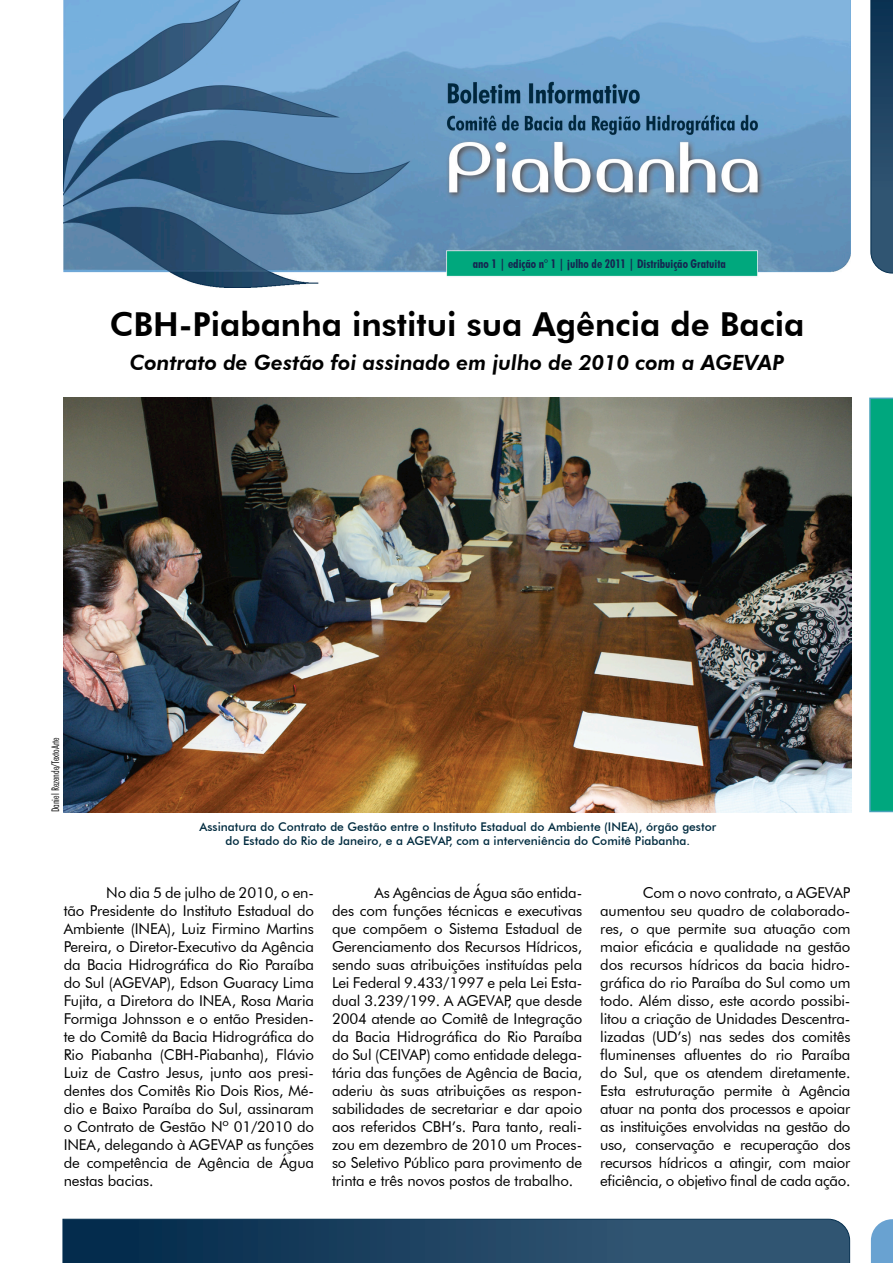
<style>
.page{position:relative;width:893px;height:1263px;background:#fff}
.page>*{position:absolute;margin:0;border:0;box-sizing:border-box;transform-origin:0 0}
.t1{font:800 33px "Futura BT";color:#000}
.t2{font:italic 800 21px "Futura BT";color:#000}
.t3{font:15px/18px "Futura BT";letter-spacing:-.01em;color:#000;text-align:justify}
.t4{font:500 12px "Futura BT";color:#002b3f}
.t5{font:700 condensed 12px "Futura BT";color:#152550}
.t6{font:300 condensed 10.5px "Futura BT";color:#000}
</style>
<div class="page">
<img style="left:64px;top:0;width:787px;height:288px">
<svg style="left:870px;top:0;width:23px;height:274px;background:#284c69"></svg>
<svg style="left:62px;top:1218px;width:788px;height:45px;background:#224765"></svg>
<svg style="left:871px;top:1219px;width:22px;height:44px"></svg>
<svg style="left:869px;top:398px;width:24px;height:414px;background:#0aa884"></svg>
<img style="left:64px;top:398px;width:788px;height:414px">
<p class="t5" style="left:473px;top:256px;width:255px">ano 1 | edição n° 1 | julho de 2011 | Distribuição Gratuita</p>
<p class="t1" style="left:110px;top:304px;width:696px">CBH-Piabanha institui sua Agência de Bacia</p>
<p class="t2" style="left:130px;top:350px;width:656px">Contrato de Gestão foi assinado em julho de 2010 com a AGEVAP</p>
<p class="t6" style="left:49px;top:812px;width:76px;rotate:-90deg">Daniel Rezende/TextoArte</p>
<p class="t4" style="left:200px;top:819px;width:518px">Assinatura do Contrato de Gestão entre o Instituto Estadual do Ambiente (INEA), órgão gestor</p>
<p class="t4" style="left:226px;top:833px;width:466px">do Estado do Rio de Janeiro, e a AGEVAP, com a interveniência do Comitê Piabanha.</p>
<p class="t3" style="left:64px;top:883px;width:252px;text-indent:43px">No dia 5 de julho de 2010, o en&shy;tão Presidente do Instituto Estadual do Ambiente (INEA), Luiz Firmino Martins Pereira, o Diretor-Executivo da Agência da Bacia Hidrográfica do Rio Paraíba do Sul (AGEVAP), Edson Guaracy Lima Fujita, a Diretora do INEA, Rosa Maria Formiga Johnsson e o então Presiden&shy;te do Comitê da Bacia Hidrográfica do Rio Piabanha (CBH-Piabanha), Flávio Luiz de Castro Jesus, junto aos presi&shy;dentes dos Comitês Rio Dois Rios, Mé&shy;dio e Baixo Paraíba do Sul, assinaram o Contrato de Gestão Nº 01/2010 do INEA, delegando à AGEVAP as funções de competência de Agência de Água nestas bacias.</p>
<p class="t3" style="left:332px;top:883px;width:252px;text-indent:43px">As Agências de Água são entida&shy;des com funções técnicas e executivas que compõem o Sistema Estadual de Gerenciamento dos Recursos Hídricos, sendo suas atribuições instituídas pela Lei Federal 9.433/1997 e pela Lei Esta&shy;dual 3.239/199. A AGEVAP, que desde 2004 atende ao Comitê de Integração da Bacia Hidrográfica do Rio Paraíba do Sul (CEIVAP) como entidade delega&shy;tária das funções de Agência de Bacia, aderiu às suas atribuições as respon&shy;sabilidades de secretariar e dar apoio aos referidos CBH’s. Para tanto, reali&shy;zou em dezembro de 2010 um Proces&shy;so Seletivo Público para provimento de trinta e três novos postos de trabalho.</p>
<p class="t3" style="left:600px;top:883px;width:252px;text-indent:43px">Com o novo contrato, a AGEVAP aumentou seu quadro de colaborado&shy;res, o que permite sua atuação com maior eficácia e qualidade na gestão dos recursos hídricos da bacia hidro&shy;gráfica do rio Paraíba do Sul como um todo. Além disso, este acordo possibi&shy;litou a criação de Unidades Descentra&shy;lizadas (UD’s) nas sedes dos comitês fluminenses afluentes do rio Paraíba do Sul, que os atendem diretamente.<br>Esta estruturação permite à Agência atuar na ponta dos processos e apoiar as instituições envolvidas na gestão do uso, conservação e recuperação dos recursos hídricos a atingir, com maior eficiência, o objetivo final de cada ação.</p>
</div>
